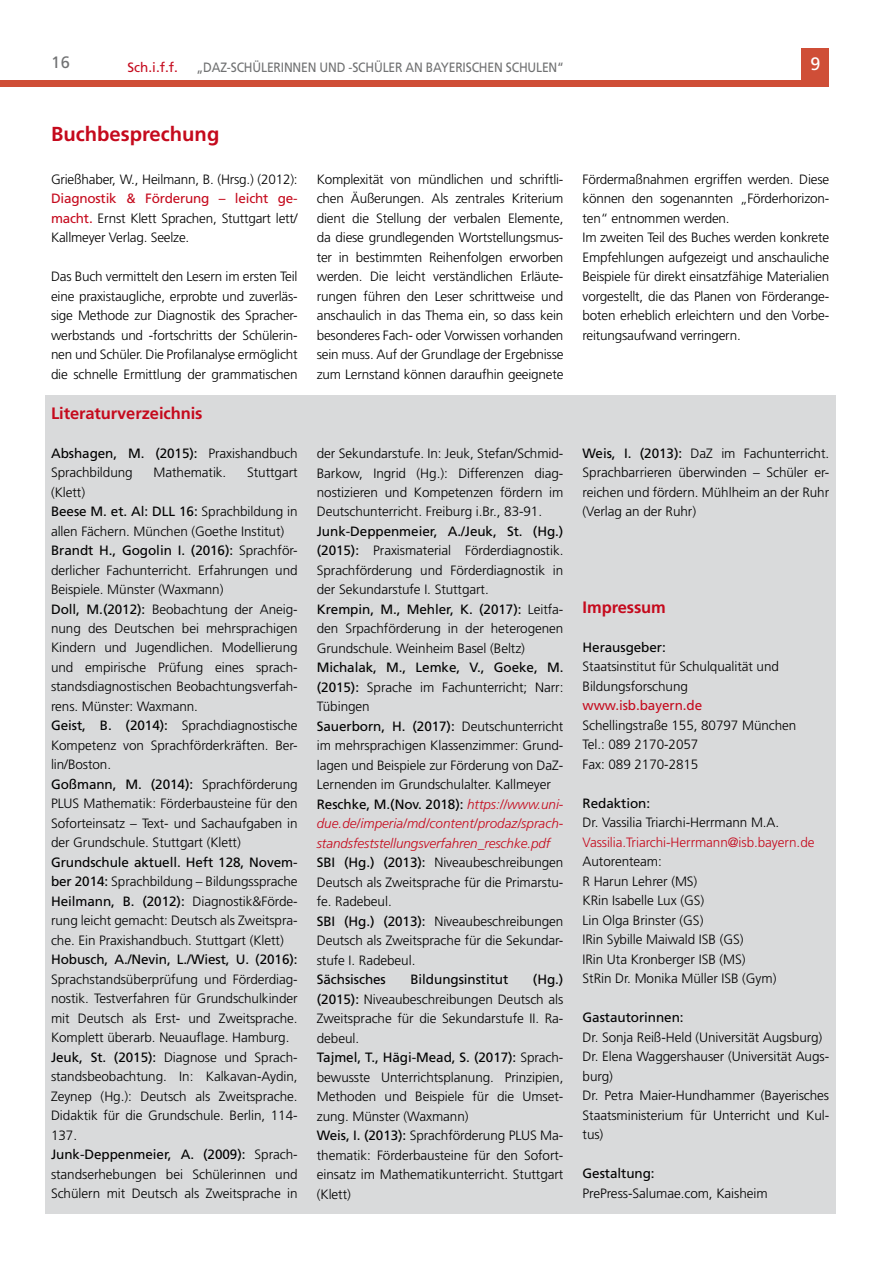
<style>
.page{position:relative;width:893px;height:1263px;background:#fff}
.page>*{position:absolute;margin:0;border:0;box-sizing:border-box;transform-origin:0 0}
.t1{font:700 20.25px "Frutiger LT Std";color:#c50a1d}
.t2{font:18px "Frutiger LT Std";color:#fff}
.t3{font:700 16.5px "Frutiger LT Std";letter-spacing:-.005em;color:#c50a1d}
.t4{font:16.5px "Frutiger LT Std";color:#707172}
.t5{font:300 13.5px/19.5px "Frutiger LT Std";letter-spacing:-.005em;color:#000}
.t6{font:13.5px "Frutiger LT Std";letter-spacing:-.005em;color:#000}
.t7{font:13.5px "Frutiger LT Std";letter-spacing:-.015em;color:#707172;scale:.9 1}
.t8{font:300 13.5px "Frutiger LT Std";letter-spacing:-.005em;color:#c50a1d}
.t9{font:13.5px "Frutiger LT Std";letter-spacing:-.005em;color:#c50a1d}
.s1{font-weight:400;color:#c50a1d}
.s2{font-weight:400}
.s3{font-style:italic;color:#c50a1d}
</style>
<div class="page">
<div style="left:0;top:80px;width:829px;height:7px;background:#cf4e37"></div>
<div style="left:801px;top:49px;width:28px;height:38px;background:#cf4e37"></div>
<div style="left:45px;top:395px;width:791px;height:819px;background:#d9dadb"></div>
<p class="t4" style="left:51px;top:52px;width:20px">16</p>
<p class="t9" style="left:128px;top:60px;width:52px">Sch.i.f.f.</p>
<p class="t7" style="left:197px;top:60px;width:410px">„DAZ-SCHÜLERINNEN UND -SCHÜLER AN BAYERISCHEN SCHULEN“</p>
<h2 class="t2" style="left:810px;top:53px;width:12px">9</h2>
<h1 class="t1" style="left:51px;top:122px;width:170px">Buchbesprechung</h1>
<p class="t5" style="left:51px;top:170px;width:248px">Grießhaber, W., Heilmann, B. (Hrsg.) (2012):</p>
<p class="t5" style="left:51px;top:189px;width:248px;text-align:justify"><span class="s1">Diagnostik &amp; Förderung – leicht ge&shy;macht.</span> Ernst Klett Sprachen, Stuttgart lett/ Kallmeyer Verlag. Seelze.</p>
<p class="t5" style="left:51px;top:267px;width:248px;text-align:justify">Das Buch vermittelt den Lesern im ersten Teil eine praxistaugliche, erprobte und zuverläs&shy;sige Methode zur Diagnostik des Spracher&shy;werbstands und -fortschritts der Schülerin&shy;nen und Schüler. Die Profilanalyse ermöglicht die schnelle Ermittlung der grammatischen</p>
<p class="t3" style="left:51px;top:403px;width:153px">Literaturverzeichnis</p>
<p class="t5" style="left:51px;top:443px;width:248px"><span class="s2">Abshagen, M. (2015):</span> Praxishandbuch<br>Sprachbildung</p>
<p class="t5" style="left:154px;top:463px;width:74px">Mathematik.</p>
<p class="t5" style="left:247px;top:463px;width:52px">Stuttgart</p>
<p class="t5" style="left:51px;top:482px;width:248px">(Klett)<br><span class="s2">Beese M. et. Al: DLL 16:</span> Sprachbildung in allen Fächern. München (Goethe Institut)<br><span class="s2">Brandt H., Gogolin I. (2016):</span> Sprachför&shy;derlicher Fachunterricht. Erfahrungen und Beispiele. Münster (Waxmann)<br><span class="s2">Doll, M.(2012):</span> Beobachtung der Aneig&shy;nung des Deutschen bei mehrsprachigen Kindern und Jugendlichen. Modellierung und empirische Prüfung eines sprach&shy;standsdiagnostischen Beobachtungsverfah&shy;rens. Münster: Waxmann.<br><span class="s2">Geist, B. (2014):</span> Sprachdiagnostische Kompetenz von Sprachförderkräften. Ber&shy;lin/Boston.<br><span class="s2">Goßmann, M. (2014):</span> Sprachförderung PLUS Mathematik: Förderbausteine für den Soforteinsatz – Text- und Sachaufgaben in der Grundschule. Stuttgart (Klett)</p>
<p class="t5" style="left:51px;top:853px;width:248px;text-align:justify"><span class="s2">Grundschule aktuell. Heft 128, Novem&shy;ber 2014:</span> Sprachbildung – Bildungssprache <span class="s2">Heilmann, B. (2012):</span> Diagnostik&amp;Förde&shy;rung leicht gemacht: Deutsch als Zweitspra&shy;che. Ein Praxishandbuch. Stuttgart (Klett)</p>
<p class="t6" style="left:51px;top:952px;width:248px">Hobusch, A./Nevin, L./Wiest, U. (2016):</p>
<p class="t5" style="left:51px;top:970px;width:248px">Sprachstandsüberprüfung und Förderdiag&shy;nostik. Testverfahren für Grundschulkinder mit Deutsch als Erst- und Zweitsprache.<br>Komplett überarb. Neuauflage. Hamburg.<br><span class="s2">Jeuk, St. (2015):</span> Diagnose und Sprach&shy;standsbeobachtung. In: Kalkavan-Aydin, Zeynep (Hg.): Deutsch als Zweitsprache.<br>Didaktik für die Grundschule. Berlin, 114- 137.<br><span class="s2">Junk-Deppenmeier, A. (2009):</span> Sprach&shy;standserhebungen bei Schülerinnen und Schülern mit Deutsch als Zweitsprache in</p>
<p class="t5" style="left:317px;top:170px;width:248px;text-align:justify">Komplexität von mündlichen und schriftli&shy;chen Äußerungen. Als zentrales Kriterium dient die Stellung der verbalen Elemente, da diese grundlegenden Wortstellungsmus&shy;ter in bestimmten Reihenfolgen erworben werden. Die leicht verständlichen Erläute&shy;rungen führen den Leser schrittweise und anschaulich in das Thema ein, so dass kein besonderes Fach- oder Vorwissen vorhanden sein muss. Auf der Grundlage der Ergebnisse zum Lernstand können daraufhin geeignete</p>
<p class="t5" style="left:583px;top:170px;width:248px">Fördermaßnahmen ergriffen werden. Diese können den sogenannten „Förderhorizon&shy;ten“ entnommen werden.<br>Im zweiten Teil des Buches werden konkrete Empfehlungen aufgezeigt und anschauliche Beispiele für direkt einsatzfähige Materialien vorgestellt, die das Planen von Förderange&shy;boten erheblich erleichtern und den Vorbe&shy;reitungsaufwand verringern.</p>
<p class="t5" style="left:317px;top:444px;width:248px;text-align:justify">der Sekundarstufe. In: Jeuk, Stefan/Schmid-Barkow, Ingrid (Hg.): Differenzen diag&shy;nostizieren und Kompetenzen fördern im Deutschunterricht. Freiburg i.Br., 83-91.</p>
<p class="t5" style="left:317px;top:522px;width:248px"><span class="s2">Junk-Deppenmeier, A./Jeuk, St. (Hg.) (2015):</span> Praxismaterial Förderdiagnostik.<br>Sprachförderung und Förderdiagnostik in der Sekundarstufe I. Stuttgart.<br><span class="s2">Krempin, M., Mehler, K. (2017):</span> Leitfa&shy;den Srpachförderung in der heterogenen Grundschule. Weinheim Basel (Beltz)</p>
<p class="t5" style="left:317px;top:658px;width:248px"><span class="s2">Michalak, M., Lemke, V., Goeke, M. (2015):</span> Sprache im Fachunterricht; Narr:<br>Tübingen<br><span class="s2">Sauerborn, H. (2017):</span> Deutschunterricht im mehrsprachigen Klassenzimmer: Grund&shy;lagen und Beispiele zur Förderung von DaZ-Lernenden im Grundschulalter. Kallmeyer <span class="s2">Reschke, M.(Nov. 2018):</span> <span class="s3">https://www.uni&shy;due.de/imperia/md/content/prodaz/sprach&shy;standsfeststellungsverfahren_reschke.pdf </span><span class="s2">SBI (Hg.) (2013):</span> Niveaubeschreibungen Deutsch als Zweitsprache für die Primarstu&shy;fe. Radebeul.<br><span class="s2">SBI (Hg.) (2013):</span> Niveaubeschreibungen Deutsch als Zweitsprache für die Sekundar&shy;stufe I. Radebeul.</p>
<p class="t6" style="left:317px;top:972px;width:71px">Sächsisches</p>
<p class="t6" style="left:410px;top:972px;width:99px">Bildungsinstitut</p>
<p class="t5" style="left:317px;top:970px;width:248px;text-indent:216px"><span class="s2">(Hg.) (2015):</span> Niveaubeschreibungen Deutsch als<br>Zweitsprache für die Sekundarstufe II. Ra&shy;debeul.<br><span class="s2">Tajmel, T., Hägi-Mead, S. (2017):</span> Sprach&shy;bewusste Unterrichtsplanung. Prinzipien,<br>Methoden und Beispiele für die Umset&shy;zung. Münster (Waxmann)<br><span class="s2">Weis, I. (2013):</span> Sprachförderung PLUS Ma&shy;thematik: Förderbausteine für den Sofort&shy;einsatz im Mathematikunterricht. Stuttgart (Klett)</p>
<p class="t5" style="left:583px;top:444px;width:248px;text-align:justify"><span class="s2">Weis, I. (2013):</span> DaZ im Fachunterricht.<br>Sprachbarrieren überwinden – Schüler er&shy;reichen und fördern. Mühlheim an der Ruhr (Verlag an der Ruhr)</p>
<p class="t3" style="left:583px;top:597px;width:85px">Impressum</p>
<p class="t6" style="left:583px;top:639px;width:85px">Herausgeber:</p>
<p class="t5" style="left:583px;top:657px;width:198px">Staatsinstitut für Schulqualität und<br>Bildungsforschung</p>
<p class="t9" style="left:583px;top:698px;width:121px">www.isb.bayern.de</p>
<p class="t5" style="left:583px;top:715px;width:215px">Schellingstraße 155, 80797 München<br>Tel.: 089 2170-2057<br>Fax: 089 2170-2815</p>
<p class="t6" style="left:583px;top:795px;width:69px">Redaktion:</p>
<p class="t5" style="left:583px;top:813px;width:198px">Dr. Vassilia Triarchi-Herrmann M.A.</p>
<p class="t8" style="left:583px;top:834px;width:233px">Vassilia.Triarchi-Herrmann@isb.bayern.de</p>
<p class="t5" style="left:583px;top:852px;width:195px">Autorenteam:<br>R Harun Lehrer (MS)<br>KRin Isabelle Lux (GS)<br>Lin Olga Brinster (GS)<br>IRin Sybille Maiwald ISB (GS)<br>IRin Uta Kronberger ISB (MS)<br>StRin Dr. Monika Müller ISB (Gym)</p>
<p class="t6" style="left:583px;top:1009px;width:103px">Gastautorinnen:</p>
<p class="t5" style="left:583px;top:1027px;width:248px">Dr. Sonja Reiß-Held (Universität Augsburg)<br>Dr. Elena Waggershauser (Universität Augs&shy;burg)<br>Dr. Petra Maier-Hundhammer (Bayerisches<br>Staatsministerium für Unterricht und Kul&shy;tus)</p>
<p class="t6" style="left:583px;top:1165px;width:74px">Gestaltung:</p>
<p class="t5" style="left:583px;top:1183px;width:187px">PrePress-Salumae.com, Kaisheim</p>
</div>
